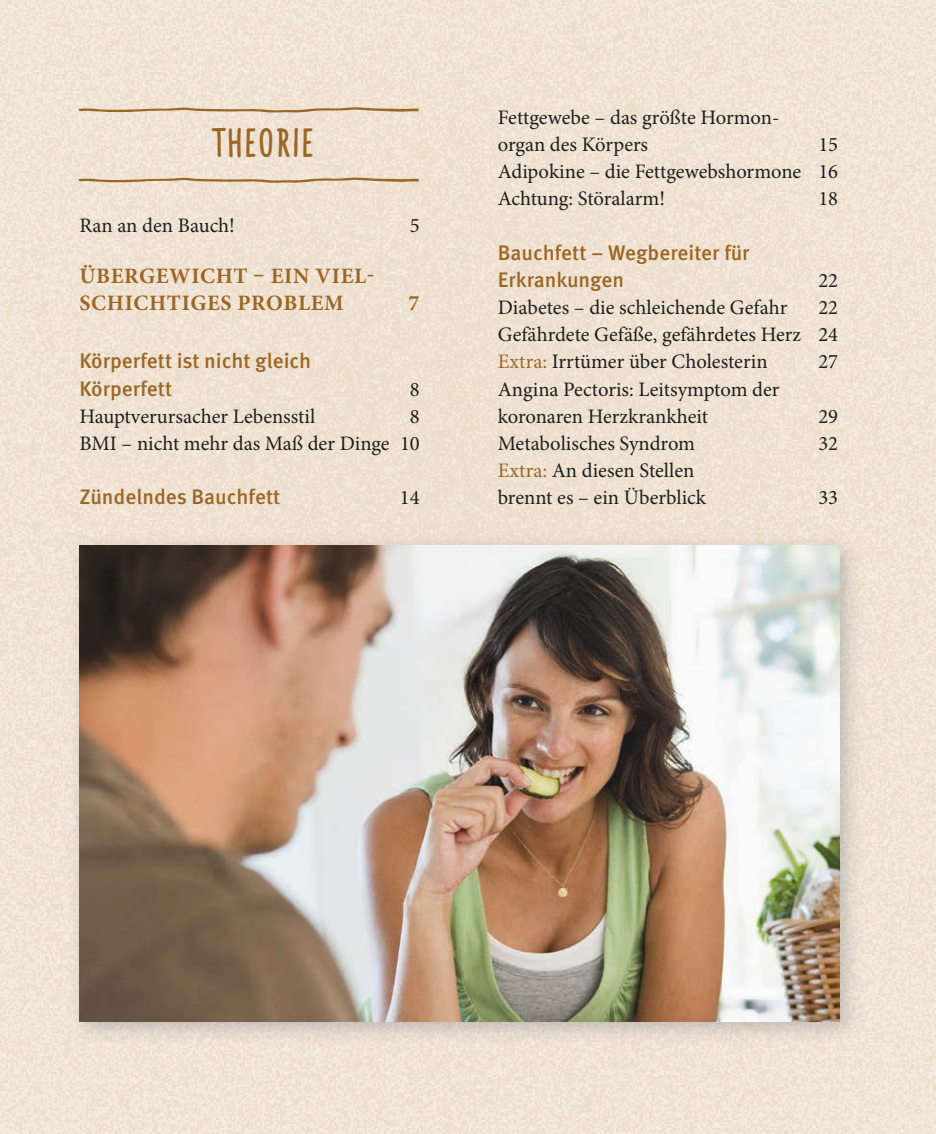
<style>
.page{position:relative;width:936px;height:1134px;background:#fff}
.page>*{position:absolute;margin:0;border:0;box-sizing:border-box;transform-origin:0 0}
.t1{font:68px/70.2px "GU Linienetal";color:#9b6726}
.t2{font:900 36px "Frieda";letter-spacing:.03em;color:#9b6726}
.t3{font:700 22px/27.2px "Minion Pro";letter-spacing:.03em;color:#9b6726}
.t4{font:500 21px/27.2px "Meta OT";color:#9b6726}
.t5{font:20.6px/27.2px "Minion Pro";color:#1e1e1c}
.s1{color:#9b6726}
</style>
<div class="page">
<img style="left:0;top:0;width:935px;height:463px">
<img style="left:0;top:463px;width:118px;height:671px">
<img style="left:118px;top:463px;width:817px;height:69px">
<img style="left:800px;top:532px;width:135px;height:602px">
<img style="left:118px;top:1046px;width:682px;height:88px">
<img style="left:935px;top:1px;width:1px;height:1132px">
<img style="left:66px;top:532px;width:798px;height:514px">
<img style="left:79px;top:545px;width:760px;height:476px">
<h1 class="t1" style="left:79px;top:69px;width:340px">2<br>2</h1>
<h2 class="t2" style="left:212px;top:119px;width:103px">THEORIE</h2>
<p class="t5" style="left:497px;top:103px;width:283px">Fettgewebe – das größte Hormon&shy;organ des Körpers</p>
<p class="t5" style="left:497px;top:131px;width:342px;text-align:justify;text-indent:320px">15<br>Adipokine – die Fettgewebshormone 16<br>Achtung: Störalarm!</p>
<p class="t5" style="left:818px;top:185px;width:21px">18</p>
<p class="t5" style="left:79px;top:212px;width:157px">Ran an den Bauch!</p>
<p class="t5" style="left:410px;top:212px;width:11px">5</p>
<p class="t3" style="left:79px;top:262px;width:296px">ÜBERGEWICHT – EIN VIEL-<br>SCHICHTIGES PROBLEM</p>
<p class="t3" style="left:408px;top:289px;width:12px">7</p>
<p class="t4" style="left:79px;top:348px;width:233px">Körperfett ist nicht gleich<br>Körperfett</p>
<p class="t5" style="left:410px;top:376px;width:11px">8</p>
<p class="t5" style="left:79px;top:403px;width:237px">Hauptverursacher Lebensstil</p>
<p class="t5" style="left:79px;top:403px;width:342px;text-align:right">8<br>BMI – nicht mehr das Maß der Dinge 10</p>
<p class="t4" style="left:79px;top:484px;width:202px">Zündelndes Bauchfett</p>
<p class="t5" style="left:400px;top:484px;width:21px">14</p>
<p class="t4" style="left:497px;top:239px;width:253px">Bauchfett – Wegbereiter für<br>Erkrankungen</p>
<p class="t5" style="left:818px;top:267px;width:21px">22</p>
<p class="t5" style="left:497px;top:294px;width:291px">Diabetes – die schleichende Gefahr</p>
<p class="t5" style="left:497px;top:294px;width:342px;text-align:justify;text-indent:320px">22<br>Gefährdete Gefäße, gefährdetes Herz 24<br><span class="s1">Extra:</span> Irrtümer über Cholesterin</p>
<p class="t5" style="left:818px;top:348px;width:21px">27</p>
<p class="t5" style="left:497px;top:375px;width:283px">Angina Pectoris: Leitsymptom der koronaren Herzkrankheit</p>
<p class="t5" style="left:818px;top:403px;width:21px">29</p>
<p class="t5" style="left:497px;top:430px;width:199px">Metabolisches Syndrom</p>
<p class="t5" style="left:818px;top:430px;width:21px">32</p>
<p class="t5" style="left:497px;top:457px;width:210px"><span class="s1">Extra:</span> An diesen Stellen brennt es – ein Überblick</p>
<p class="t5" style="left:818px;top:484px;width:21px">33</p>
</div>
